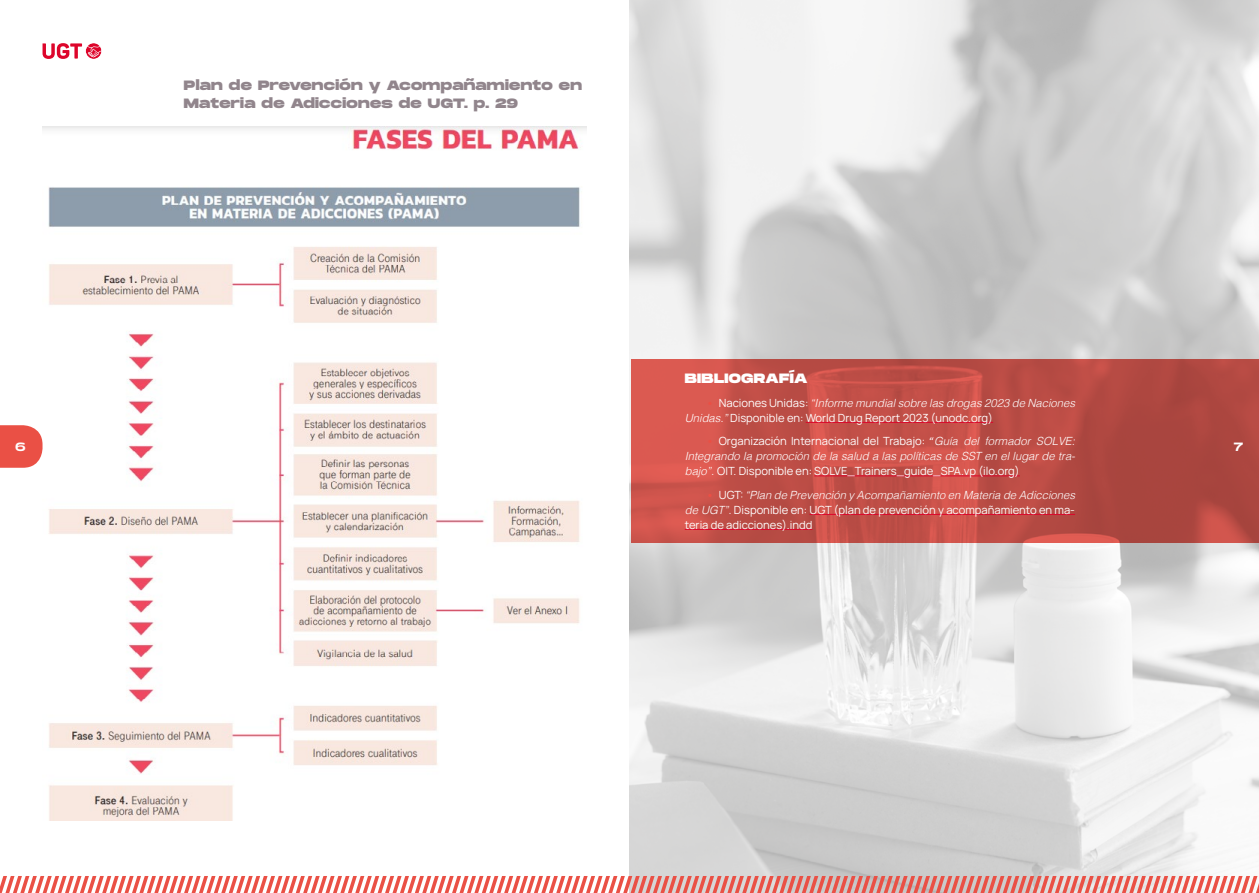
<style>
.page{position:relative;width:1259px;height:893px;background:#fff}
.page>*{position:absolute;margin:0;border:0;box-sizing:border-box;transform-origin:0 0}
.t1{font:800 13.5px/18px "Monument Extended";letter-spacing:.025em;color:#91858c}
.t2{font:800 13.5px "Monument Extended";letter-spacing:.025em;color:#fff}
.t3{font:12px "Monument Extended";color:#fff}
.t4{font:11.25px/15px "Manrope";color:#fff}
.t5{font:italic 300 11.25px "Helvetica";color:#fff}
.s1{font-family:"Manrope";font-weight:700;font-style:normal;color:#ea5045}
.s2{font-family:"Manrope";font-weight:400;font-style:normal}
.s3{font-family:"Helvetica";font-weight:300;font-style:italic}
.s4{font-weight:700;color:#ea5045}
.s5{font-family:"Calibri"}
</style>
<div class="page">
<img style="left:629px;top:0;width:630px;height:876px">
<svg style="left:631px;top:359px;width:628px;height:183px;background:#be4d46"></svg>
<hr style="left:805px;top:422px;width:188px;height:1px;background:#dd052b">
<hr style="left:814px;top:476px;width:206px;height:1px;background:#dd052b">
<hr style="left:809px;top:514px;width:266px;height:1px;background:#dd052b">
<hr style="left:685px;top:529px;width:127px;height:1px;background:#dd052b">
<img style="left:43px;top:127px;width:544px;height:694px">
<svg style="left:0;top:876px;width:1259px;height:17px"></svg>
<svg style="left:43px;top:43px;width:59px;height:16px"></svg>
<svg style="left:0;top:425px;width:43px;height:43px;background:#ec6258"></svg>
<p class="t1" style="left:184px;top:76px;width:399px">Plan de Prevención y Acompañamiento en<br>Materia de Adicciones de UGT. p. 29</p>
<p class="t2" style="left:685px;top:369px;width:124px">BIBLIOGRAFÍA</p>
<p class="t5" style="left:706px;top:393px;width:370px"><span class="s1">•</span> <span class="s2">Naciones Unidas:</span> “Informe mundial sobre las drogas 2023 de Naciones</p>
<p class="t4" style="left:685px;top:410px;width:310px"><span class="s3">Unidas.”</span> Disponible en: World Drug Report 2023 (unodc.org)</p>
<p class="t4" style="left:706px;top:433px;width:370px"><span class="s4">•</span> Organización Internacional del Trabajo: <span class="s5">“</span><span class="s3">Guía del formador SOLVE:</span></p>
<p class="t5" style="left:685px;top:447px;width:392px">Integrando la promoción de la salud a las políticas de SST en el lugar de tra-</p>
<p class="t4" style="left:685px;top:463px;width:336px"><span class="s3">bajo”.</span> OIT. Disponible en: SOLVE_Trainers_guide_SPA.vp (ilo.org)</p>
<p class="t5" style="left:706px;top:485px;width:370px"><span class="s1">•</span> <span class="s2">UGT:</span> “Plan de Prevención y Acompañamiento en Materia de Adicciones</p>
<p class="t4" style="left:685px;top:502px;width:392px"><span class="s3">de UGT”.</span> Disponible en: UGT (plan de prevención y acompañamiento en ma&shy;teria de adicciones).indd</p>
<p class="t3" style="left:15px;top:438px;width:12px">6</p>
<p class="t3" style="left:1234px;top:438px;width:11px">7</p>
</div>
